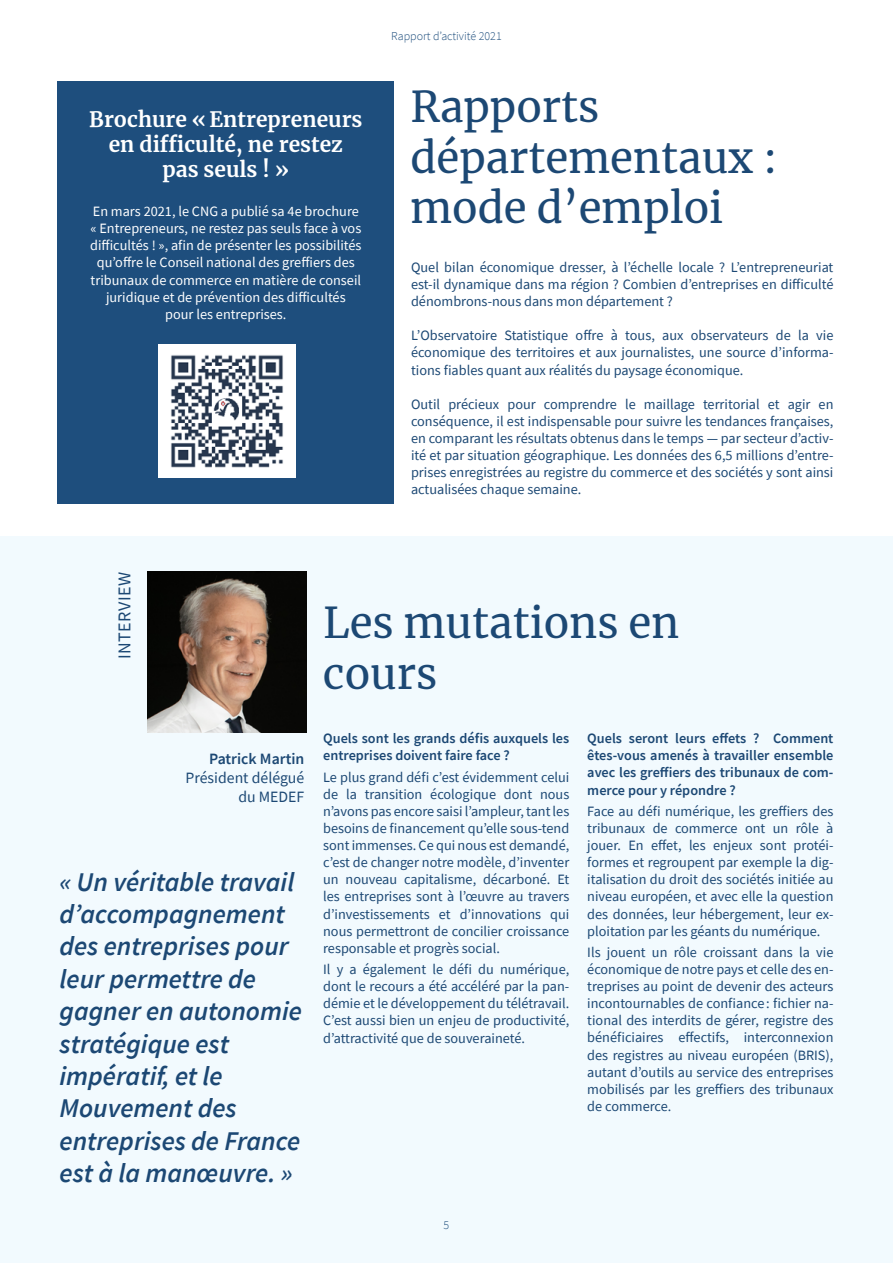
<style>
.page{position:relative;width:893px;height:1263px;background:#fff}
.page>*{position:absolute;margin:0;border:0;box-sizing:border-box;transform-origin:0 0}
.t1{font:42px/50.4px "Merriweather";color:#1c4874}
.t2{font:italic 600 27px/32.4px "Source Sans Pro";color:#1c4874}
.t3{font:700 21px/25.2px "Merriweather";color:#fff;text-align:center}
.t4{font:18px "Source Sans Pro";letter-spacing:.03em;color:#1c4874}
.t5{font:15.75px/18.9px "Source Sans Pro";color:#1c4874;text-align:right}
.t6{font:600 15.75px "Source Sans Pro";color:#1c4874}
.t7{font:14.25px/17.1px "Source Sans Pro";color:#1c4874;text-align:justify}
.t8{font:14.25px/17.1px "Source Sans Pro";color:#fff;text-align:center}
.t9{font:600 14.25px/17.1px "Source Sans Pro";color:#1c4874}
.t10{font:300 12px "Source Sans Pro";color:#1e4e7d}
</style>
<div class="page">
<hr style="left:0;top:0;width:1px;height:1263px;background:#ffcf9c">
<div style="left:0;top:536px;width:893px;height:727px;background:#f2fafe"></div>
<img style="left:147px;top:571px;width:159px;height:161px">
<div style="left:58px;top:81px;width:336px;height:422px;background:#1e4e7d"></div>
<img style="left:158px;top:344px;width:137px;height:134px">
<h3 class="t3" style="left:89px;top:106px;width:275px">Brochure « Entrepreneurs en difficulté, ne restez pas seuls ! »</h3>
<p class="t8" style="left:90px;top:203px;width:273px">En mars 2021, le CNG a publié sa 4e brochure « Entrepreneurs, ne restez pas seuls face à vos difficultés ! », afin de présenter les possibilités qu’offre le Conseil national des greffiers des tribunaux de commerce en matière de conseil juridique et de prévention des difficultés pour les entreprises.</p>
<p class="t10" style="left:391px;top:28px;width:112px">Rapport d’activité 2021</p>
<h1 class="t1" style="left:410px;top:80px;width:369px">Rapports départementaux : mode d’emploi</h1>
<p class="t7" style="left:411px;top:259px;width:424px">Quel bilan économique dresser, à l’échelle locale ? L’entrepreneuriat est-il dynamique dans ma région ? Combien d’entreprises en difficulté dénombrons-nous dans mon département ?</p>
<p class="t7" style="left:411px;top:327px;width:424px">L’Observatoire Statistique offre à tous, aux observateurs de la vie économique des territoires et aux journalistes, une source d’informa&shy;tions fiables quant aux réalités du paysage économique.</p>
<p class="t7" style="left:411px;top:395px;width:424px">Outil précieux pour comprendre le maillage territorial et agir en conséquence, il est indispensable pour suivre les tendances françaises, en comparant les résultats obtenus dans le temps — par secteur d’activ&shy;ité et par situation géographique. Les données des 6,5 millions d’entre&shy;prises enregistrées au registre du commerce et des sociétés y sont ainsi actualisées chaque semaine.</p>
<p class="t4" style="left:113px;top:659px;width:89px;rotate:-90deg">INTERVIEW</p>
<p class="t6" style="left:209px;top:749px;width:97px">Patrick Martin</p>
<p class="t5" style="left:186px;top:768px;width:120px">Président délégué du MEDEF</p>
<h2 class="t2" style="left:60px;top:865px;width:244px">« Un véritable travail d’accompagnement des entreprises pour leur permettre de gagner en autonomie stratégique est impératif, et le<br>Mouvement des entreprises de France est à la manœuvre. »</h2>
<h1 class="t1" style="left:323px;top:597px;width:358px">Les mutations en cours</h1>
<p class="t9" style="left:323px;top:730px;width:248px">Quels sont les grands défis auxquels les entreprises doivent faire face ?</p>
<p class="t7" style="left:323px;top:768px;width:248px">Le plus grand défi c’est évidemment celui de la transition écologique dont nous n’avons pas encore saisi l’ampleur, tant les besoins de financement qu’elle sous-tend sont immenses. Ce qui nous est demandé, c’est de changer notre modèle, d’inventer un nouveau capitalisme, décarboné. Et les entreprises sont à l’œuvre au travers d’investissements et d’innovations qui nous permettront de concilier croissance responsable et progrès social.</p>
<p class="t7" style="left:323px;top:961px;width:248px">Il y a également le défi du numérique, dont le recours a été accéléré par la pan&shy;démie et le développement du télétravail.<br>C’est aussi bien un enjeu de productivité, d’attractivité que de souveraineté.</p>
<p class="t9" style="left:587px;top:730px;width:248px;text-align:justify">Quels seront leurs effets ? Comment êtes-vous amenés à travailler ensemble avec les greffiers des tribunaux de com&shy;merce pour y répondre ?</p>
<p class="t7" style="left:587px;top:802px;width:248px">Face au défi numérique, les greffiers des tribunaux de commerce ont un rôle à jouer. En effet, les enjeux sont protéi&shy;formes et regroupent par exemple la dig&shy;italisation du droit des sociétés initiée au niveau européen, et avec elle la question des données, leur hébergement, leur ex&shy;ploitation par les géants du numérique.</p>
<p class="t7" style="left:587px;top:943px;width:248px">Ils jouent un rôle croissant dans la vie économique de notre pays et celle des en&shy;treprises au point de devenir des acteurs incontournables de confiance : fichier na&shy;tional des interdits de gérer, registre des bénéficiaires effectifs, interconnexion des registres au niveau européen (BRIS), autant d’outils au service des entreprises mobilisés par les greffiers des tribunaux de commerce.</p>
<p class="t10" style="left:444px;top:1218px;width:7px">5</p>
</div>
